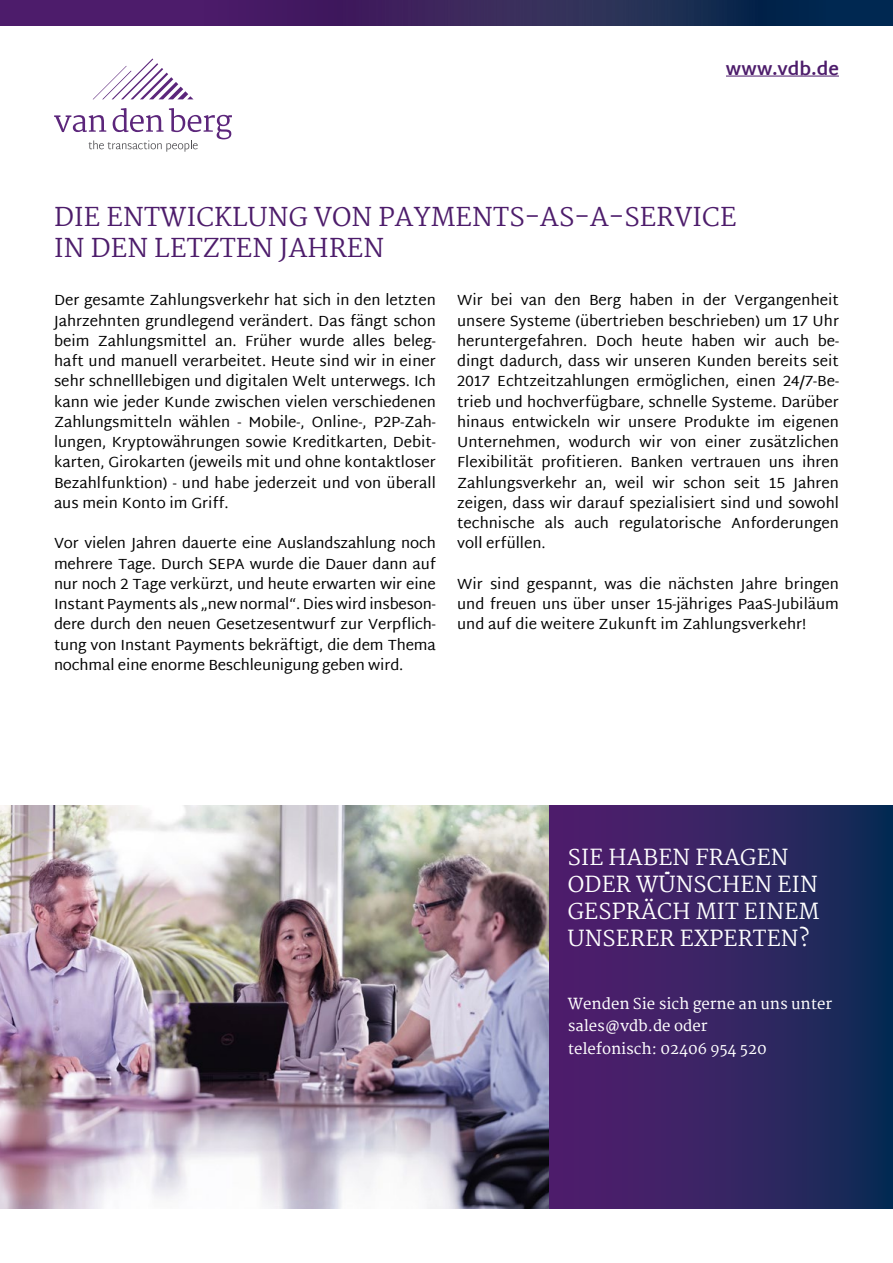
<style>
.page{position:relative;width:893px;height:1263px;background:#fff}
.page>*{position:absolute;margin:0;border:0;box-sizing:border-box;transform-origin:0 0}
.t1{font:25.5px/30.6px "Martel";letter-spacing:.01em;color:#4d1c6b}
.t2{font:21.75px/27px "Martel";letter-spacing:.01em;color:#fff}
.t3{font:700 18px "Martel Sans";color:#4d1c6b}
.t4{font:15px/20.2px "Martel Sans";color:#000;text-align:justify}
.t5{font:600 15px/22.5px "Martel";color:#fff}
</style>
<div class="page">
<div style="left:549px;top:806px;width:344px;height:403px;background:linear-gradient(to right,#571d6f,#102c55)"></div>
<svg style="left:93px;top:59px;width:100px;height:40px"></svg>
<svg style="left:54px;top:108px;width:178px;height:44px"></svg>
<div style="left:0;top:0;width:825px;height:26px;background:#4d1c6b"></div>
<div style="left:204px;top:0;width:689px;height:26px;background:linear-gradient(to right,#551d65,#002f4b)"></div>
<hr style="left:726px;top:76px;width:113px;height:1px;background:#4d1c6b">
<img style="left:0;top:806px;width:549px;height:403px">
<p class="t3" style="left:726px;top:58px;width:114px">www.vdb.de</p>
<h1 class="t1" style="left:54px;top:202px;width:684px">DIE ENTWICKLUNG VON PAYMENTS-AS-A-SERVICE<br>IN DEN LETZTEN JAHREN</h1>
<p class="t4" style="left:54px;top:290px;width:383px">Der gesamte Zahlungsverkehr hat sich in den letzten Jahrzehnten grundlegend verändert. Das fängt schon beim Zahlungsmittel an. Früher wurde alles beleg&shy;haft und manuell verarbeitet. Heute sind wir in einer sehr schnelllebigen und digitalen Welt unterwegs. Ich kann wie jeder Kunde zwischen vielen verschiedenen Zahlungsmitteln wählen - Mobile-, Online-, P2P-Zah&shy;lungen, Kryptowährungen sowie Kreditkarten, Debit&shy;karten, Girokarten (jeweils mit und ohne kontaktloser Bezahlfunktion) - und habe jederzeit und von überall aus mein Konto im Griff.</p>
<p class="t4" style="left:54px;top:533px;width:383px">Vor vielen Jahren dauerte eine Auslandszahlung noch mehrere Tage. Durch SEPA wurde die Dauer dann auf nur noch 2 Tage verkürzt, und heute erwarten wir eine Instant Payments als „new normal“. Dies wird insbeson&shy;dere durch den neuen Gesetzesentwurf zur Verpflich&shy;tung von Instant Payments bekräftigt, die dem Thema nochmal eine enorme Beschleunigung geben wird.</p>
<p class="t4" style="left:457px;top:290px;width:383px">Wir bei van den Berg haben in der Vergangenheit unsere Systeme (übertrieben beschrieben) um 17 Uhr heruntergefahren. Doch heute haben wir auch be&shy;dingt dadurch, dass wir unseren Kunden bereits seit 2017 Echtzeitzahlungen ermöglichen, einen 24/7-Be&shy;trieb und hochverfügbare, schnelle Systeme. Darüber hinaus entwickeln wir unsere Produkte im eigenen Unternehmen, wodurch wir von einer zusätzlichen Flexibilität profitieren. Banken vertrauen uns ihren Zahlungsverkehr an, weil wir schon seit 15 Jahren zeigen, dass wir darauf spezialisiert sind und sowohl technische als auch regulatorische Anforderungen voll erfüllen.</p>
<p class="t4" style="left:457px;top:574px;width:383px">Wir sind gespannt, was die nächsten Jahre bringen und freuen uns über unser 15-jähriges PaaS-Jubiläum und auf die weitere Zukunft im Zahlungsverkehr!</p>
<h2 class="t2" style="left:568px;top:844px;width:253px">SIE HABEN FRAGEN<br>ODER WÜNSCHEN EIN<br>GESPRÄCH MIT EINEM<br>UNSERER EXPERTEN?</h2>
<p class="t5" style="left:568px;top:992px;width:266px">Wenden Sie sich gerne an uns unter sales@vdb.de oder<br>telefonisch: 02406 954 520</p>
</div>
